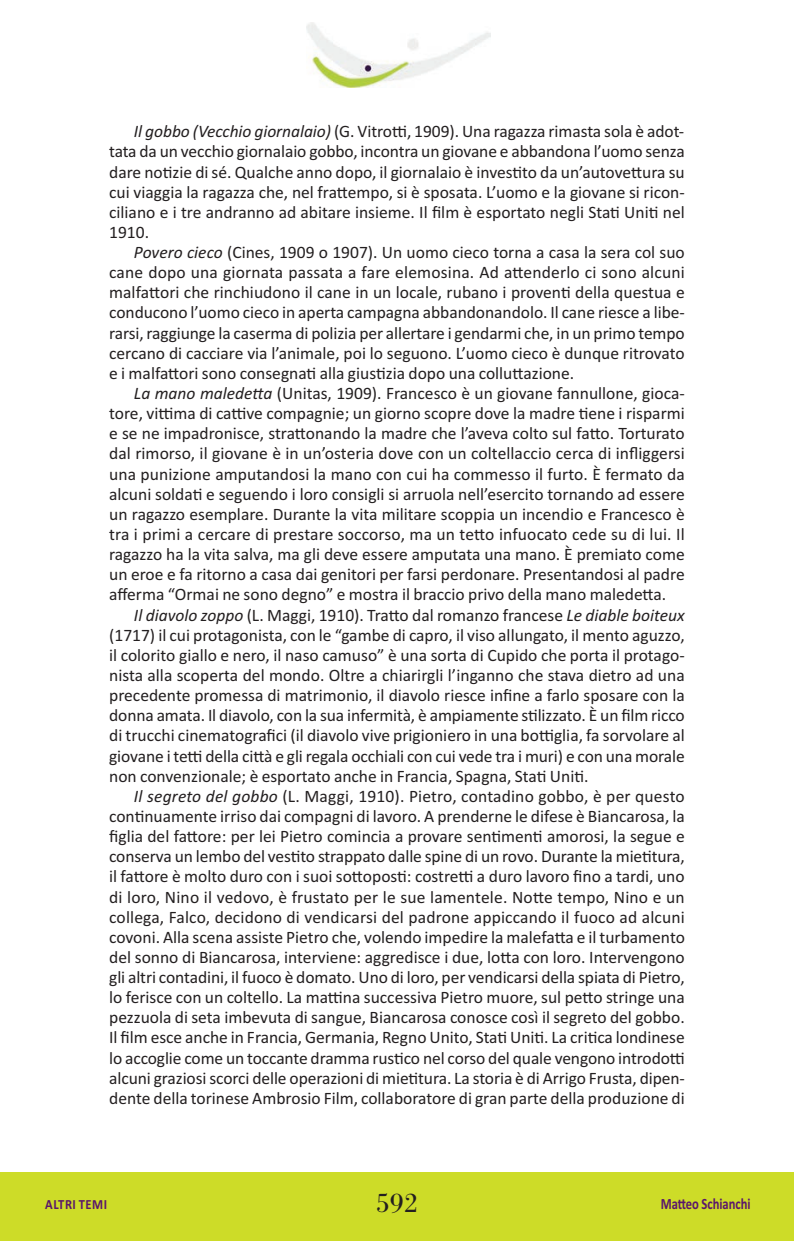
<style>
.page{position:relative;width:794px;height:1241px;background:#fff}
.page>*{position:absolute;margin:0;border:0;box-sizing:border-box;transform-origin:0 0}
.t1{font:28px "Bodoni Antiqua T";color:#231f20}
.t2{font:17.5px/20.1px "Calibri";color:#231f20;text-align:justify}
.t3{font:700 15.75px "Calibri";color:#5a166b;scale:.8 1}
.t4{font:700 14px "Calibri";letter-spacing:.04em;color:#5a166b;scale:.9 1}
.s1{font-style:italic}
</style>
<div class="page">
<div style="left:0;top:1172px;width:794px;height:68px;background:#cddc28"></div>
<img style="left:307px;top:23px;width:183px;height:64px">
<p class="t2" style="left:109px;top:121px;width:577px;text-indent:25px"><span class="s1">Il gobbo (Vecchio giornalaio)</span> (G. Vitrotti, 1909). Una ragazza rimasta sola è adot&shy;tata da un vecchio giornalaio gobbo, incontra un giovane e abbandona l’uomo senza dare notizie di sé. Qualche anno dopo, il giornalaio è investito da un’autovettura su cui viaggia la ragazza che, nel frattempo, si è sposata. L’uomo e la giovane si ricon&shy;ciliano e i tre andranno ad abitare insieme. Il film è esportato negli Stati Uniti nel 1910.</p>
<p class="t2" style="left:109px;top:242px;width:577px;text-indent:25px"><span class="s1">Povero cieco</span> (Cines, 1909 o 1907). Un uomo cieco torna a casa la sera col suo cane dopo una giornata passata a fare elemosina. Ad attenderlo ci sono alcuni malfattori che rinchiudono il cane in un locale, rubano i proventi della questua e conducono l’uomo cieco in aperta campagna abbandonandolo. Il cane riesce a libe&shy;rarsi, raggiunge la caserma di polizia per allertare i gendarmi che, in un primo tempo cercano di cacciare via l’animale, poi lo seguono. L’uomo cieco è dunque ritrovato e i malfattori sono consegnati alla giustizia dopo una colluttazione.</p>
<p class="t2" style="left:109px;top:383px;width:577px;text-indent:25px"><span class="s1">La mano maledetta</span> (Unitas, 1909). Francesco è un giovane fannullone, gioca&shy;tore, vittima di cattive compagnie; un giorno scopre dove la madre tiene i risparmi e se ne impadronisce, strattonando la madre che l’aveva colto sul fatto. Torturato dal rimorso, il giovane è in un’osteria dove con un coltellaccio cerca di infliggersi una punizione amputandosi la mano con cui ha commesso il furto. È fermato da alcuni soldati e seguendo i loro consigli si arruola nell’esercito tornando ad essere un ragazzo esemplare. Durante la vita militare scoppia un incendio e Francesco è tra i primi a cercare di prestare soccorso, ma un tetto infuocato cede su di lui. Il ragazzo ha la vita salva, ma gli deve essere amputata una mano. È premiato come un eroe e fa ritorno a casa dai genitori per farsi perdonare. Presentandosi al padre afferma “Ormai ne sono degno” e mostra il braccio privo della mano maledetta.</p>
<p class="t2" style="left:109px;top:604px;width:577px;text-indent:25px"><span class="s1">Il diavolo zoppo</span> (L. Maggi, 1910). Tratto dal romanzo francese <span class="s1">Le diable boiteux </span>(1717) il cui protagonista, con le “gambe di capro, il viso allungato, il mento aguzzo, il colorito giallo e nero, il naso camuso” è una sorta di Cupido che porta il protago&shy;nista alla scoperta del mondo. Oltre a chiarirgli l’inganno che stava dietro ad una precedente promessa di matrimonio, il diavolo riesce infine a farlo sposare con la donna amata. Il diavolo, con la sua infermità, è ampiamente stilizzato. È un film ricco di trucchi cinematografici (il diavolo vive prigioniero in una bottiglia, fa sorvolare al giovane i tetti della città e gli regala occhiali con cui vede tra i muri) e con una morale non convenzionale; è esportato anche in Francia, Spagna, Stati Uniti.</p>
<p class="t2" style="left:109px;top:785px;width:577px;text-indent:25px"><span class="s1">Il segreto del gobbo</span> (L. Maggi, 1910). Pietro, contadino gobbo, è per questo continuamente irriso dai compagni di lavoro. A prenderne le difese è Biancarosa, la figlia del fattore: per lei Pietro comincia a provare sentimenti amorosi, la segue e conserva un lembo del vestito strappato dalle spine di un rovo. Durante la mietitura, il fattore è molto duro con i suoi sottoposti: costretti a duro lavoro fino a tardi, uno di loro, Nino il vedovo, è frustato per le sue lamentele. Notte tempo, Nino e un collega, Falco, decidono di vendicarsi del padrone appiccando il fuoco ad alcuni covoni. Alla scena assiste Pietro che, volendo impedire la malefatta e il turbamento del sonno di Biancarosa, interviene: aggredisce i due, lotta con loro. Intervengono gli altri contadini, il fuoco è domato. Uno di loro, per vendicarsi della spiata di Pietro, lo ferisce con un coltello. La mattina successiva Pietro muore, sul petto stringe una pezzuola di seta imbevuta di sangue, Biancarosa conosce così il segreto del gobbo.<br>Il film esce anche in Francia, Germania, Regno Unito, Stati Uniti. La critica londinese lo accoglie come un toccante dramma rustico nel corso del quale vengono introdotti alcuni graziosi scorci delle operazioni di mietitura. La storia è di Arrigo Frusta, dipen&shy;dente della torinese Ambrosio Film, collaboratore di gran parte della produzione di</p>
<p class="t4" style="left:45px;top:1195px;width:70px">ALTRI TEMI</p>
<h1 class="t1" style="left:376px;top:1185px;width:43px">592</h1>
<p class="t3" style="left:660px;top:1194px;width:114px">Matteo Schianchi</p>
</div>
